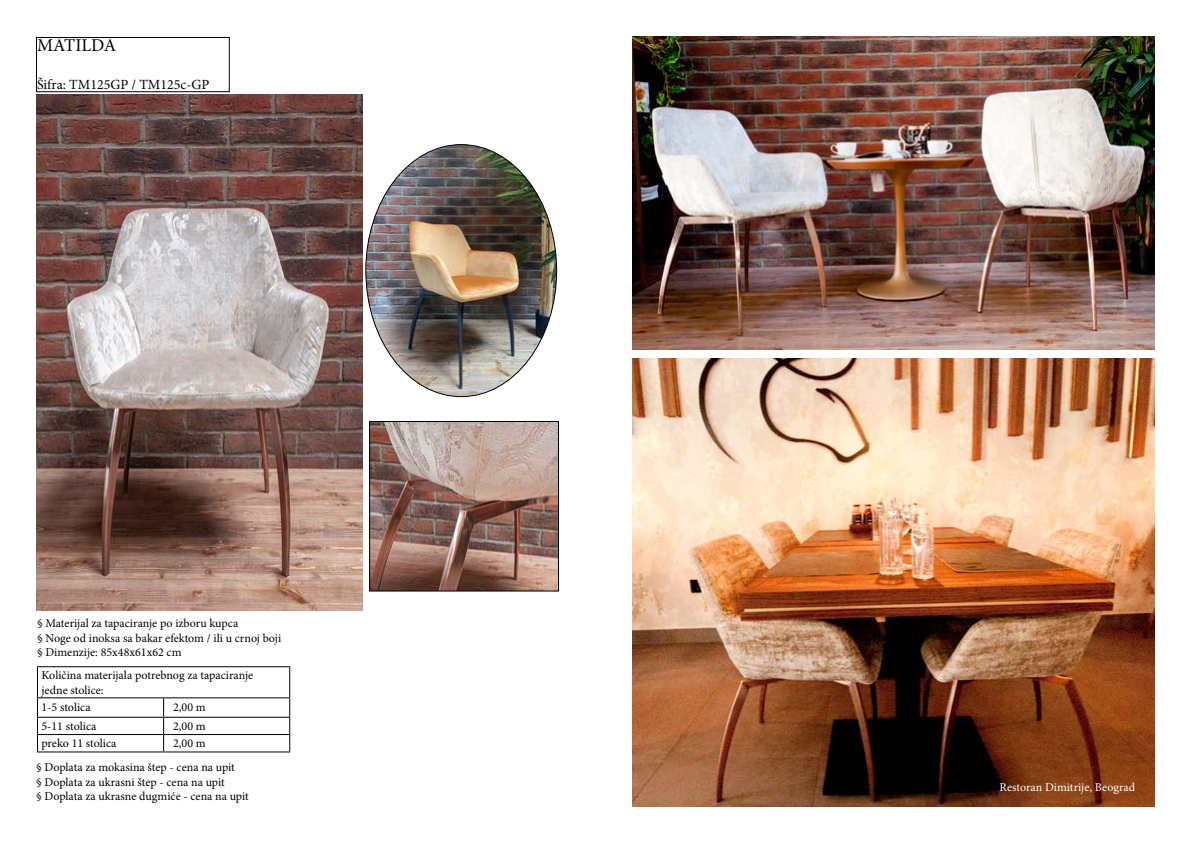
<style>
.page{position:relative;width:1191px;height:842px;background:#fff}
.page>*{position:absolute;margin:0;border:0;box-sizing:border-box;transform-origin:0 0}
.t1{font:18px "Minion Pro";color:#000}
.t2{font:14px "Minion Pro";color:#000}
.t3{font:12px/14.4px "Minion Pro";color:#000}
.t4{font:12px "Minion Pro";color:#fff}
</style>
<div class="page">
<div style="left:36px;top:37px;width:194px;height:55px;border:1px solid #000"></div>
<img style="left:36px;top:95px;width:327px;height:515px">
<hr style="left:37px;top:666px;width:127px;height:1px;background:#000">
<hr style="left:37px;top:667px;width:1px;height:30px;background:#000">
<hr style="left:164px;top:666px;width:126px;height:1px;background:#000">
<hr style="left:289px;top:667px;width:1px;height:30px;background:#000">
<hr style="left:37px;top:697px;width:127px;height:1px;background:#000">
<hr style="left:164px;top:697px;width:126px;height:1px;background:#000">
<hr style="left:37px;top:717px;width:127px;height:1px;background:#000">
<hr style="left:164px;top:717px;width:126px;height:1px;background:#000">
<hr style="left:37px;top:734px;width:127px;height:1px;background:#000">
<svg style="left:37px;top:698px;width:1px;height:53px"></svg>
<hr style="left:164px;top:734px;width:126px;height:1px;background:#000">
<svg style="left:163px;top:698px;width:1px;height:53px"></svg>
<svg style="left:289px;top:698px;width:1px;height:53px"></svg>
<hr style="left:37px;top:751px;width:127px;height:1px;background:#000">
<hr style="left:164px;top:751px;width:126px;height:1px;background:#000">
<img style="left:366px;top:145px;width:190px;height:252px">
<img style="left:371px;top:423px;width:186px;height:166px">
<div style="left:369px;top:421px;width:190px;height:170px;border:1px solid #000"></div>
<img style="left:632px;top:36px;width:523px;height:314px">
<img style="left:632px;top:359px;width:523px;height:447px">
<h1 class="t1" style="left:37px;top:33px;width:81px">MATILDA</h1>
<p class="t2" style="left:37px;top:76px;width:174px">Šifra: TM125GP / TM125c-GP</p>
<p class="t3" style="left:37px;top:616px;width:246px">§ Materijal za tapaciranje po izboru kupca<br>§ Noge od inoksa sa bakar efektom / ili u crnoj boji § Dimenzije: 85x48x61x62 cm</p>
<p class="t3" style="left:42px;top:668px;width:213px">Količina materijala potrebnog za tapaciranje jedne stolice:</p>
<p class="t3" style="left:42px;top:700px;width:51px">1-5 stolica</p>
<p class="t3" style="left:173px;top:700px;width:34px">2,00 m</p>
<p class="t3" style="left:42px;top:719px;width:56px">5-11 stolica</p>
<p class="t3" style="left:173px;top:719px;width:34px">2,00 m</p>
<p class="t3" style="left:42px;top:736px;width:77px">preko 11 stolica</p>
<p class="t3" style="left:36px;top:731px;width:200px;line-height:24.1px;text-indent:137px">2,00 m<br>§ Doplata za mokasina štep - cena na upit</p>
<p class="t3" style="left:36px;top:775px;width:214px">§ Doplata za ukrasni štep - cena na upit<br>§ Doplata za ukrasne dugmiće - cena na upit</p>
<p class="t4" style="left:999px;top:779px;width:137px">Restoran Dimitrije, Beograd</p>
</div>
